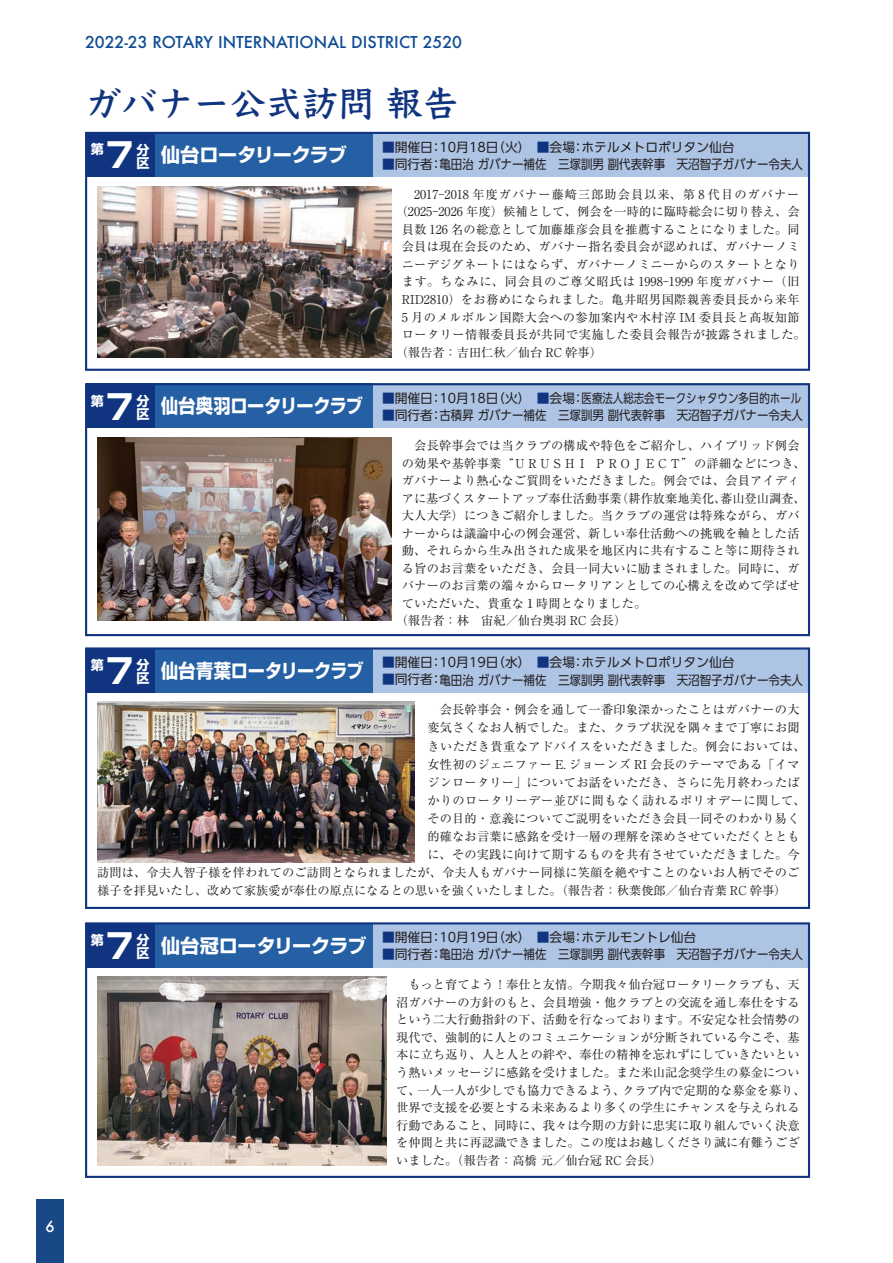
<style>
.page{position:relative;width:893px;height:1263px;background:#fff}
.page>*{position:absolute;margin:0;border:0;box-sizing:border-box;transform-origin:0 0}
.t1{font:700 36.15px "Yu Kyo";color:#10347f}
.t2{font:700 34.05px "Shin Go Pro";color:#fff}
.t3{font:700 19.2px "Shin Go Pro";letter-spacing:-.02em;color:#fff;scale:.9 1}
.t4{font:700 19.2px "Shin Go Pro";letter-spacing:-.02em;color:#fff}
.t5{font:500 15.9px "Futura";color:#0f4c95}
.t6{font:500 14.85px "Futura";color:#fff}
.t7{font:700 13.05px/13px "Shin Go Pro";color:#fff}
.t8{font:12.75px "UD Shin Go Pro";color:#231f20}
.t9{font:12.15px/17.5px "Ryumin Pro";letter-spacing:.015em;color:#231f20}
.t10{font:12.15px "Ryumin Pro";letter-spacing:.035em;color:#231f20}
.t11{font:12.15px "Ryumin Pro";letter-spacing:.08em;color:#231f20}
.t12{font:12.15px "Ryumin Pro";letter-spacing:.07em;color:#231f20}
.s1{color:#10347f}
</style>
<div class="page">
<div style="left:153px;top:132px;width:293px;height:45px;background:#255fa4"></div>
<div style="left:153px;top:383px;width:244px;height:45px;background:#255fa4"></div>
<div style="left:153px;top:923px;width:266px;height:44px;background:#255fa4"></div>
<div style="left:153px;top:648px;width:266px;height:44px;background:#255fa4"></div>
<div style="left:373px;top:132px;width:437px;height:45px;background:#adc4e5"></div>
<div style="left:373px;top:383px;width:437px;height:45px;background:#adc4e5"></div>
<div style="left:373px;top:923px;width:437px;height:44px;background:#adc4e5"></div>
<div style="left:373px;top:648px;width:437px;height:44px;background:#adc4e5"></div>
<div style="left:86px;top:132px;width:68px;height:45px;background:#10347f"></div>
<div style="left:86px;top:383px;width:68px;height:45px;background:#10347f"></div>
<div style="left:86px;top:923px;width:68px;height:44px;background:#10347f"></div>
<div style="left:86px;top:648px;width:68px;height:44px;background:#10347f"></div>
<div style="left:36px;top:1199px;width:28px;height:64px;background:#194887"></div>
<div style="left:85px;top:132px;width:725px;height:239px;border:2px solid #10347f"></div>
<div style="left:85px;top:383px;width:725px;height:253px;border:2px solid #10347f"></div>
<div style="left:85px;top:922px;width:725px;height:256px;border:2px solid #10347f"></div>
<div style="left:85px;top:647px;width:725px;height:262px;border:2px solid #10347f"></div>
<img style="left:97px;top:186px;width:295px;height:171px">
<img style="left:97px;top:438px;width:295px;height:183px">
<img style="left:97px;top:977px;width:290px;height:188px">
<img style="left:97px;top:702px;width:318px;height:160px">
<p class="t6" style="left:45px;top:1216px;width:11px">6</p>
<h3 class="t5" style="left:85px;top:31px;width:379px">2022-23 ROTARY INTERNATIONAL DISTRICT 2520</h3>
<h1 class="t1" style="left:85px;top:77px;width:375px">ガバナー公式訪問 報告</h1>
<h3 class="t4" style="left:161px;top:140px;width:187px">仙台ロータリークラブ</h3>
<p class="t8" style="left:382px;top:137px;width:354px"><span class="s1">■</span>開催日：10月18日（火）　<span class="s1">■</span>会場：ホテルメトロポリタン仙台</p>
<p class="t8" style="left:382px;top:154px;width:422px"><span class="s1">■</span>同行者：亀田治 ガバナー補佐　三塚訓男 副代表幹事　天沼智子ガバナー令夫人</p>
<h2 class="t2" style="left:106px;top:128px;width:29px">7</h2>
<p class="t7" style="left:91px;top:141px;width:14px">第</p>
<p class="t7" style="left:136px;top:142px;width:14px">分区</p>
<p class="t11" style="left:402px;top:185px;width:399px">　2017-2018 年度ガバナー藤﨑三郎助会員以来、第 8 代目のガバナー</p>
<p class="t9" style="left:396px;top:202px;width:405px">（2025-2026 年度）候補として、例会を一時的に臨時総会に切り替え、会</p>
<p class="t9" style="left:402px;top:220px;width:399px">員数 126 名の総意として加藤雄彦会員を推薦することになりました。同</p>
<p class="t9" style="left:402px;top:237px;width:399px">会員は現在会長のため、ガバナー指名委員会が認めれば、ガバナーノミ</p>
<p class="t9" style="left:402px;top:255px;width:399px">ニーデジグネートにはならず、ガバナーノミニーからのスタートとなり</p>
<p class="t12" style="left:402px;top:272px;width:399px">ます。ちなみに、同会員のご尊父昭氏は 1998-1999 年度ガバナー（旧</p>
<p class="t9" style="left:402px;top:290px;width:399px">RID2810）をお務めになられました。亀井昭男国際親善委員長から来年</p>
<p class="t10" style="left:402px;top:307px;width:399px">5 月のメルボルン国際大会への参加案内や木村淳 IM 委員長と髙坂知節</p>
<p class="t10" style="left:402px;top:325px;width:406px">ロータリー情報委員長が共同で実施した委員会報告が披露されました。</p>
<p class="t9" style="left:396px;top:342px;width:208px">（報告者：吉田仁秋／仙台 RC 幹事）</p>
<h2 class="t2" style="left:106px;top:380px;width:29px">7</h2>
<p class="t7" style="left:91px;top:393px;width:14px">第</p>
<p class="t7" style="left:136px;top:393px;width:14px">分区</p>
<h3 class="t3" style="left:161px;top:391px;width:226px">仙台奥羽ロータリークラブ</h3>
<p class="t8" style="left:382px;top:388px;width:421px"><span class="s1">■</span>開催日：10月18日（火）　<span class="s1">■</span>会場：医療法人総志会モークシャタウン多目的ホール</p>
<p class="t8" style="left:382px;top:405px;width:422px"><span class="s1">■</span>同行者：古積昇 ガバナー補佐　三塚訓男 副代表幹事　天沼智子ガバナー令夫人</p>
<p class="t9" style="left:402px;top:436px;width:399px">　会長幹事会では当クラブの構成や特色をご紹介し、ハイブリッド例会</p>
<p class="t9" style="left:402px;top:453px;width:406px">の効果や基幹事業“ＵＲＵＳＨＩ ＰＲＯＪＥＣＴ”の詳細などにつき、</p>
<p class="t9" style="left:402px;top:471px;width:399px">ガバナーより熱心なご質問をいただきました。例会では、会員アイディ</p>
<p class="t9" style="left:402px;top:488px;width:405px">アに基づくスタートアップ奉仕活動事業（耕作放棄地美化、蕃山登山調査、</p>
<p class="t9" style="left:402px;top:506px;width:399px">大人大学）につきご紹介しました。当クラブの運営は特殊ながら、ガバ</p>
<p class="t9" style="left:402px;top:524px;width:399px">ナーからは議論中心の例会運営、新しい奉仕活動への挑戦を軸とした活</p>
<p class="t9" style="left:402px;top:541px;width:399px">動、それらから生み出された成果を地区内に共有すること等に期待され</p>
<p class="t9" style="left:402px;top:559px;width:399px">る旨のお言葉をいただき、会員一同大いに励まされました。同時に、ガ</p>
<p class="t9" style="left:402px;top:576px;width:399px">バナーのお言葉の端々からロータリアンとしての心構えを改めて学ばせ</p>
<p class="t9" style="left:402px;top:594px;width:246px">ていただいた、貴重な１時間となりました。</p>
<p class="t9" style="left:396px;top:611px;width:232px">（報告者：林　宙紀／仙台奥羽 RC 会長）</p>
<h2 class="t2" style="left:106px;top:644px;width:29px">7</h2>
<p class="t7" style="left:91px;top:657px;width:14px">第</p>
<p class="t7" style="left:136px;top:657px;width:14px">分区</p>
<h3 class="t3" style="left:161px;top:655px;width:227px">仙台青葉ロータリークラブ</h3>
<p class="t8" style="left:382px;top:652px;width:354px"><span class="s1">■</span>開催日：10月19日（水）　<span class="s1">■</span>会場：ホテルメトロポリタン仙台</p>
<p class="t8" style="left:382px;top:669px;width:422px"><span class="s1">■</span>同行者：亀田治 ガバナー補佐　三塚訓男 副代表幹事　天沼智子ガバナー令夫人</p>
<p class="t9" style="left:427px;top:700px;width:374px">　会長幹事会・例会を通して一番印象深かったことはガバナーの大</p>
<p class="t9" style="left:427px;top:718px;width:374px">変気さくなお人柄でした。また、クラブ状況を隅々まで丁寧にお聞</p>
<p class="t10" style="left:427px;top:736px;width:380px">きいただき貴重なアドバイスをいただきました。例会においては、</p>
<p class="t9" style="left:427px;top:754px;width:374px">女性初のジェニファー E. ジョーンズ RI 会長のテーマである「イマ</p>
<p class="t9" style="left:427px;top:772px;width:374px">ジンロータリー」についてお話をいただき、さらに先月終わったば</p>
<p class="t10" style="left:427px;top:791px;width:380px">かりのロータリーデー並びに間もなく訪れるポリオデーに関して、</p>
<p class="t9" style="left:427px;top:809px;width:374px">その目的・意義についてご説明をいただき会員一同そのわかり易く</p>
<p class="t9" style="left:427px;top:827px;width:374px">的確なお言葉に感銘を受け一層の理解を深めさせていただくととも</p>
<p class="t9" style="left:427px;top:845px;width:374px">に、その実践に向けて期するものを共有させていただきました。今</p>
<p class="t9" style="left:97px;top:863px;width:704px">訪問は、令夫人智子様を伴われてのご訪問となられましたが、令夫人もガバナー同様に笑顔を絶やすことのないお人柄でそのご</p>
<p class="t9" style="left:97px;top:881px;width:691px">様子を拝見いたし、改めて家族愛が奉仕の原点になるとの思いを強くいたしました。（報告者：秋葉俊郎／仙台青葉 RC 幹事）</p>
<h2 class="t2" style="left:106px;top:919px;width:29px">7</h2>
<p class="t7" style="left:91px;top:932px;width:14px">第</p>
<p class="t7" style="left:136px;top:932px;width:14px">分区</p>
<h3 class="t4" style="left:161px;top:930px;width:207px">仙台冠ロータリークラブ</h3>
<p class="t8" style="left:382px;top:927px;width:316px"><span class="s1">■</span>開催日：10月19日（水）　<span class="s1">■</span>会場：ホテルモントレ仙台</p>
<p class="t8" style="left:382px;top:944px;width:422px"><span class="s1">■</span>同行者：亀田治 ガバナー補佐　三塚訓男 副代表幹事　天沼智子ガバナー令夫人</p>
<p class="t9" style="left:396px;top:975px;width:411px">　もっと育てよう！奉仕と友情。今期我々仙台冠ロータリークラブも、天沼ガバナーの方針のもと、会員増強・他クラブとの交流を通し奉仕をするという二大行動指針の下、活動を行なっております。不安定な社会情勢の現代で、強制的に人とのコミュニケーションが分断されている今こそ、基本に立ち返り、人と人との絆や、奉仕の精神を忘れずにしていきたいという熱いメッセージに感銘を受けました。また米山記念奨学生の募金について、一人一人が少しでも協力できるよう、クラブ内で定期的な募金を募り、世界で支援を必要とする未来あるより多くの学生にチャンスを与えられる行動であること、同時に、我々は今期の方針に忠実に取り組んでいく決意を仲間と共に再認識できました。この度はお越しくださり誠に有難うございました。（報告者：高橋 元／仙台冠 RC 会長）</p>
</div>
